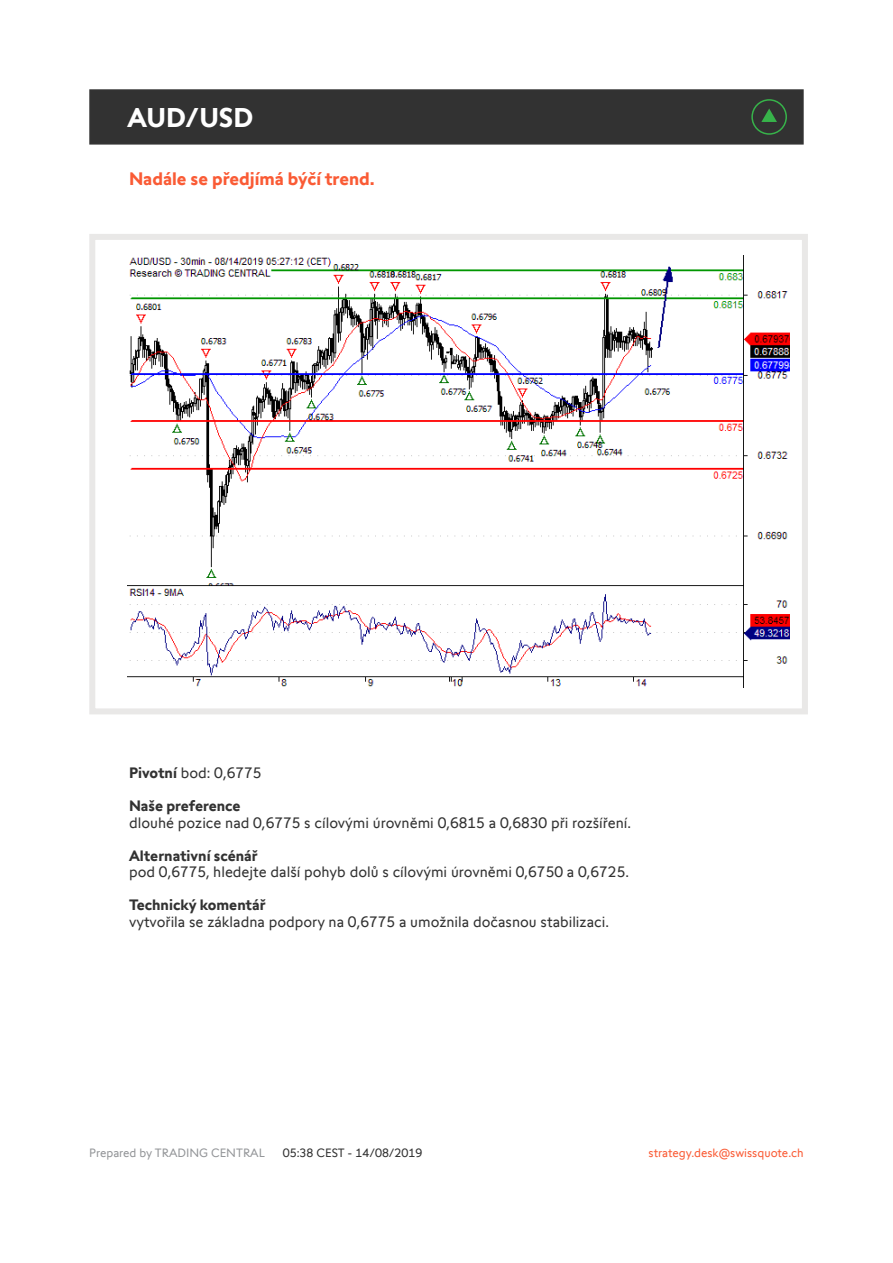
<style>
.page{position:relative;width:893px;height:1263px;background:#fff}
.page>*{position:absolute;margin:0;border:0;box-sizing:border-box;transform-origin:0 0}
.t1{font:700 27px "Swissquote CT";color:#fff}
.t2{font:700 18px "Swissquote CT";color:#fa5b35}
.t3{font:15px "Swissquote CT";color:#323232}
.t4{font:700 15px "Swissquote CT";color:#323232}
.t5{font:12px "Swissquote CT";color:#fa5b35}
.t6{font:12px "Swissquote CT";color:#939598}
.t7{font:12px "Swissquote CT";color:#323232}
.s1{font-weight:700}
</style>
<div class="page">
<div style="left:89px;top:234px;width:719px;height:480px;border:6px solid #e9e8e7"></div>
<div style="left:89px;top:89px;width:715px;height:56px;background:#323232;border:2px solid #323232"></div>
<img style="left:128px;top:255px;width:661px;height:432px">
<svg style="left:751px;top:99px;width:36px;height:36px"></svg>
<h1 class="t1" style="left:128px;top:101px;width:127px">AUD/USD</h1>
<p class="t2" style="left:129px;top:168px;width:247px">Nadále se předjímá býčí trend.</p>
<p class="t3" style="left:129px;top:764px;width:134px"><span class="s1">Pivotní</span> bod: 0,6775</p>
<p class="t4" style="left:129px;top:797px;width:113px">Naše preference</p>
<p class="t3" style="left:129px;top:814px;width:503px">dlouhé pozice nad 0,6775 s cílovými úrovněmi 0,6815 a 0,6830 při rozšíření.</p>
<p class="t4" style="left:129px;top:846px;width:130px">Alternativní scénář</p>
<p class="t3" style="left:129px;top:863px;width:501px">pod 0,6775, hledejte další pohyb dolů s cílovými úrovněmi 0,6750 a 0,6725.</p>
<p class="t4" style="left:129px;top:896px;width:138px">Technický komentář</p>
<p class="t3" style="left:129px;top:913px;width:481px">vytvořila se základna podpory na 0,6775 a umožnila dočasnou stabilizaci.</p>
<p class="t6" style="left:89px;top:1145px;width:177px">Prepared by TRADING CENTRAL</p>
<p class="t7" style="left:283px;top:1145px;width:141px">05:38 CEST - 14/08/2019</p>
<p class="t5" style="left:649px;top:1145px;width:157px">strategy.desk@swissquote.ch</p>
</div>
